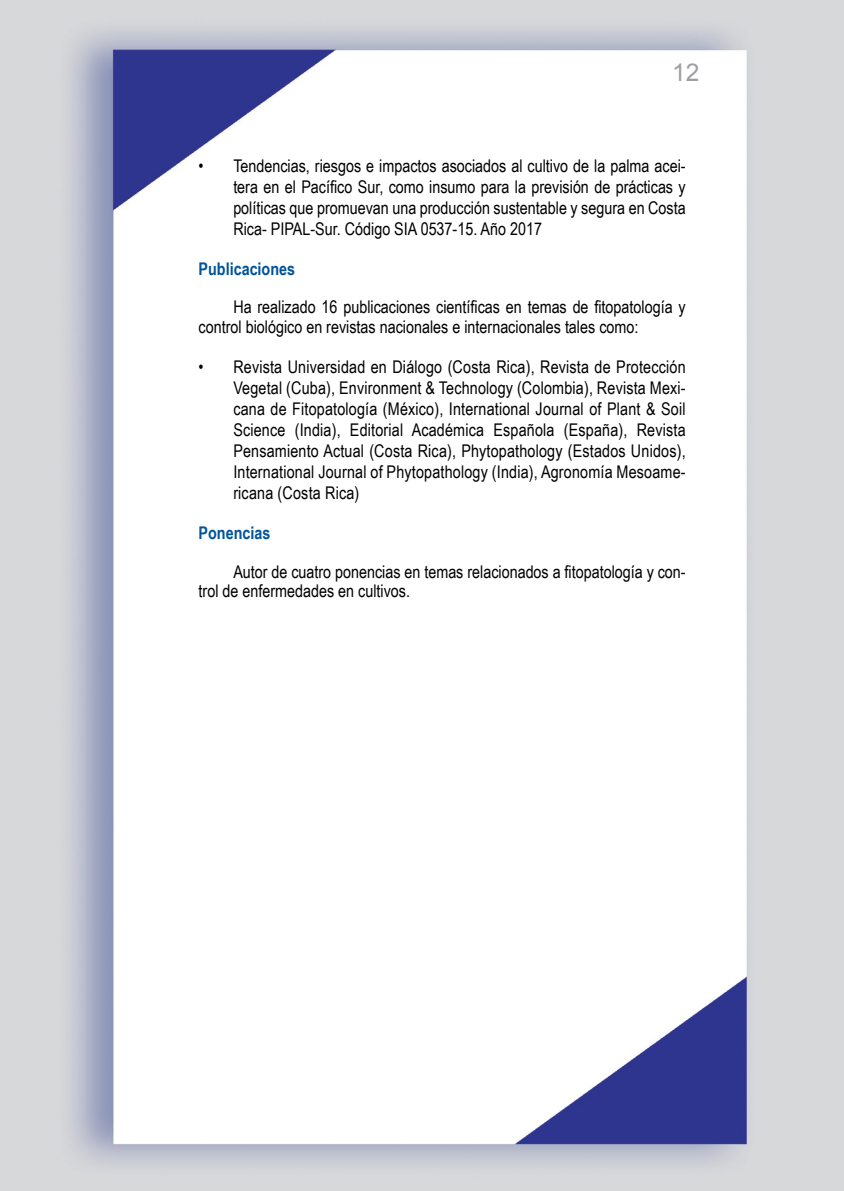
<style>
.page{position:relative;width:844px;height:1191px;background:#fff}
.page>*{position:absolute;margin:0;border:0;box-sizing:border-box;transform-origin:0 0}
.t1{font:24.5px "Arial";color:#9d9fa2}
.t2{font:17.5px/21px "Arial Narrow";color:#000;text-align:justify}
.t3{font:700 17.5px "Arial Narrow";color:#00549a}
</style>
<div class="page">
<img style="left:0;top:0;width:843px;height:1191px">
<h1 class="t1" style="left:672px;top:56px;width:29px">12</h1>
<p class="t2" style="left:233px;top:154px;width:454px;text-indent:-35px">• Tendencias, riesgos e impactos asociados al cultivo de la palma acei&shy;tera en el Pacífico Sur, como insumo para la previsión de prácticas y políticas que promuevan una producción sustentable y segura en Costa Rica- PIPAL-Sur. Código SIA 0537-15. Año 2017</p>
<p class="t3" style="left:198px;top:255px;width:98px">Publicaciones</p>
<p class="t2" style="left:198px;top:297px;width:488px;line-height:19.2px;text-indent:35px">Ha realizado 16 publicaciones científicas en temas de fitopatología y control biológico en revistas nacionales e internacionales tales como:</p>
<p class="t2" style="left:233px;top:355px;width:453px;text-indent:-35px">• Revista Universidad en Diálogo (Costa Rica), Revista de Protección Vegetal (Cuba), Environment &amp; Technology (Colombia), Revista Mexi&shy;cana de Fitopatología (México), International Journal of Plant &amp; Soil Science (India), Editorial Académica Española (España), Revista Pensamiento Actual (Costa Rica), Phytopathology (Estados Unidos), International Journal of Phytopathology (India), Agronomía Mesoame&shy;ricana (Costa Rica)</p>
<p class="t3" style="left:198px;top:520px;width:73px">Ponencias</p>
<p class="t2" style="left:198px;top:561px;width:488px;line-height:19.2px;text-indent:35px">Autor de cuatro ponencias en temas relacionados a fitopatología y con&shy;trol de enfermedades en cultivos.</p>
</div>
